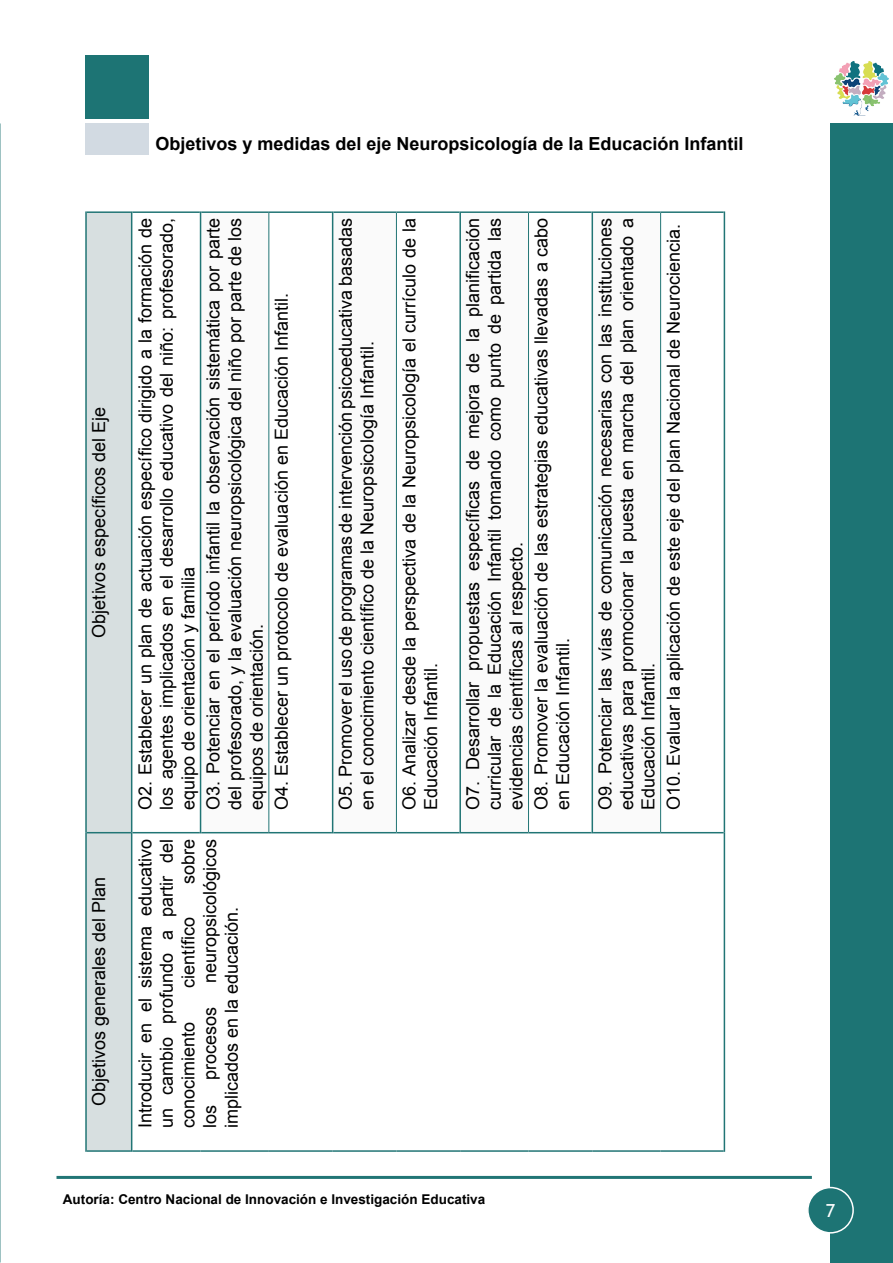
<style>
.page{position:relative;width:893px;height:1263px;background:#fff}
.page>*{position:absolute;margin:0;border:0;box-sizing:border-box;transform-origin:0 0}
.neuro_parrafo{font:18px/21.6px "Arial";color:#000;text-align:justify}
.t1{font:700 18px "Arial";color:#000}
.neuro_tabla_encabeza{font:18px "Arial";color:#000}
.t2{font:18px "Trebuchet MS";color:#fff}
.t3{font:700 13.5px "Arial";color:#000}
</style>
<div class="page">
<hr style="left:0;top:123px;width:1px;height:1140px;background:#1d7474">
<div style="left:831px;top:123px;width:62px;height:1140px;background:#1d7474"></div>
<div style="left:85px;top:55px;width:64px;height:64px;background:#1d7474"></div>
<div style="left:85px;top:123px;width:64px;height:32px;background:#d2dae2"></div>
<hr style="left:57px;top:1176px;width:755px;height:3px;background:#217575">
<div style="left:808px;top:1187px;width:45px;height:46px;background:#1d7474;border-radius:50%"></div>
<div style="left:807px;top:1187px;width:47px;height:46px;border:2px solid #fff;border-radius:50%"></div>
<img style="left:834px;top:61px;width:55px;height:55px">
<div style="left:87px;top:213px;width:44px;height:937px;background:#d7dfe0"></div>
<svg style="left:201px;top:213px;width:459px;height:619px"></svg>
<hr style="left:132px;top:1150px;width:69px;height:2px;background:#217575">
<hr style="left:201px;top:1150px;width:68px;height:2px;background:#217575">
<hr style="left:269px;top:1150px;width:64px;height:2px;background:#217575">
<hr style="left:333px;top:1150px;width:63px;height:2px;background:#217575">
<hr style="left:396px;top:1150px;width:64px;height:2px;background:#217575">
<hr style="left:460px;top:1150px;width:68px;height:2px;background:#217575">
<hr style="left:528px;top:1150px;width:64px;height:2px;background:#217575">
<hr style="left:592px;top:1150px;width:69px;height:2px;background:#217575">
<hr style="left:661px;top:1150px;width:63px;height:2px;background:#217575">
<hr style="left:132px;top:832px;width:68px;height:1px;background:#217575">
<hr style="left:132px;top:211px;width:68px;height:2px;background:#217575">
<hr style="left:200px;top:211px;width:1px;height:622px;background:#217575">
<hr style="left:201px;top:832px;width:68px;height:1px;background:#217575">
<hr style="left:201px;top:211px;width:68px;height:2px;background:#217575">
<hr style="left:269px;top:832px;width:63px;height:1px;background:#217575">
<hr style="left:269px;top:211px;width:63px;height:2px;background:#217575">
<hr style="left:332px;top:211px;width:1px;height:622px;background:#217575">
<hr style="left:333px;top:832px;width:63px;height:1px;background:#217575">
<hr style="left:333px;top:211px;width:63px;height:2px;background:#217575">
<hr style="left:396px;top:832px;width:63px;height:1px;background:#217575">
<hr style="left:396px;top:211px;width:63px;height:2px;background:#217575">
<hr style="left:459px;top:211px;width:2px;height:622px;background:#217575">
<hr style="left:461px;top:832px;width:67px;height:1px;background:#217575">
<hr style="left:461px;top:211px;width:67px;height:2px;background:#217575">
<hr style="left:528px;top:832px;width:64px;height:1px;background:#217575">
<hr style="left:528px;top:211px;width:64px;height:2px;background:#217575">
<hr style="left:592px;top:211px;width:1px;height:622px;background:#217575">
<hr style="left:593px;top:832px;width:68px;height:1px;background:#217575">
<hr style="left:593px;top:211px;width:68px;height:2px;background:#217575">
<hr style="left:661px;top:832px;width:63px;height:1px;background:#217575">
<hr style="left:661px;top:211px;width:63px;height:2px;background:#217575">
<hr style="left:269px;top:213px;width:1px;height:619px;background:#217575">
<hr style="left:396px;top:213px;width:1px;height:619px;background:#217575">
<hr style="left:528px;top:213px;width:1px;height:619px;background:#217575">
<hr style="left:660px;top:213px;width:1px;height:619px;background:#217575">
<hr style="left:724px;top:833px;width:1px;height:319px;background:#217575">
<hr style="left:724px;top:211px;width:1px;height:622px;background:#217575">
<hr style="left:85px;top:833px;width:2px;height:319px;background:#217575">
<hr style="left:87px;top:1150px;width:44px;height:2px;background:#217575">
<hr style="left:85px;top:211px;width:2px;height:622px;background:#217575">
<hr style="left:87px;top:832px;width:44px;height:1px;background:#217575">
<hr style="left:87px;top:211px;width:44px;height:2px;background:#217575">
<hr style="left:131px;top:833px;width:1px;height:319px;background:#217575">
<hr style="left:131px;top:211px;width:1px;height:622px;background:#217575">
<p class="neuro_tabla_encabeza" style="left:87px;top:637px;width:232px;rotate:-90deg">Objetivos específicos del Eje</p>
<p class="neuro_tabla_encabeza" style="left:87px;top:1106px;width:231px;rotate:-90deg">Objetivos generales del Plan</p>
<p class="t1" style="left:155px;top:132px;width:590px">Objetivos y medidas del eje Neuropsicología de la Educación Infantil</p>
<p class="neuro_parrafo" style="left:134px;top:810px;width:593px;rotate:-90deg">O2. Establecer un plan de actuación específico dirigido a la formación de los agentes implicados en el desarrollo educativo del niño: profesorado, equipo de orientación y familia</p>
<p class="neuro_parrafo" style="left:203px;top:810px;width:593px;rotate:-90deg">O3. Potenciar en el período infantil la observación sistemática por parte del profesorado, y la evaluación neuropsicológica del niño por parte de los equipos de orientación.</p>
<p class="neuro_parrafo" style="left:271px;top:810px;width:518px;rotate:-90deg">O4. Establecer un protocolo de evaluación en Educación Infantil.</p>
<p class="neuro_parrafo" style="left:134px;top:1128px;width:291px;rotate:-90deg">Introducir en el sistema educativo un cambio profundo a partir del conocimiento</p>
<p class="neuro_parrafo" style="left:178px;top:884px;width:47px;rotate:-90deg">sobre</p>
<p class="neuro_parrafo" style="left:178px;top:988px;width:73px;rotate:-90deg">científico</p>
<p class="neuro_parrafo" style="left:199px;top:1128px;width:291px;text-indent:145px;rotate:-90deg">neuropsicológicos implicados en la educación.</p>
<p class="neuro_parrafo" style="left:199px;top:1080px;width:75px;rotate:-90deg">procesos</p>
<p class="neuro_parrafo" style="left:199px;top:1128px;width:25px;rotate:-90deg">los</p>
<p class="neuro_parrafo" style="left:335px;top:810px;width:593px;rotate:-90deg">O5. Promover el uso de programas de intervención psicoeducativa basadas en el conocimiento científico de la Neuropsicología Infantil.</p>
<p class="neuro_parrafo" style="left:399px;top:810px;width:593px;rotate:-90deg">O6. Analizar desde la perspectiva de la Neuropsicología el currículo de la<br>Educación Infantil.</p>
<p class="neuro_parrafo" style="left:462px;top:810px;width:593px;rotate:-90deg">O7. Desarrollar propuestas específicas de mejora de la planificación curricular de la Educación Infantil tomando como punto de partida las evidencias científicas al respecto.</p>
<p class="neuro_parrafo" style="left:531px;top:810px;width:593px;rotate:-90deg">O8. Promover la evaluación de las estrategias educativas llevadas a cabo en Educación Infantil.</p>
<p class="neuro_parrafo" style="left:594px;top:810px;width:593px;rotate:-90deg">O9. Potenciar las vías de comunicación necesarias con las instituciones educativas para promocionar la puesta en marcha del plan orientado a Educación Infantil.</p>
<p class="neuro_parrafo" style="left:663px;top:810px;width:587px;rotate:-90deg">O10. Evaluar la aplicación de este eje del plan Nacional de Neurociencia.</p>
<p class="t3" style="left:63px;top:1190px;width:424px">Autoría: Centro Nacional de Innovación e Investigación Educativa</p>
<p class="t2" style="left:826px;top:1200px;width:11px">7</p>
</div>
